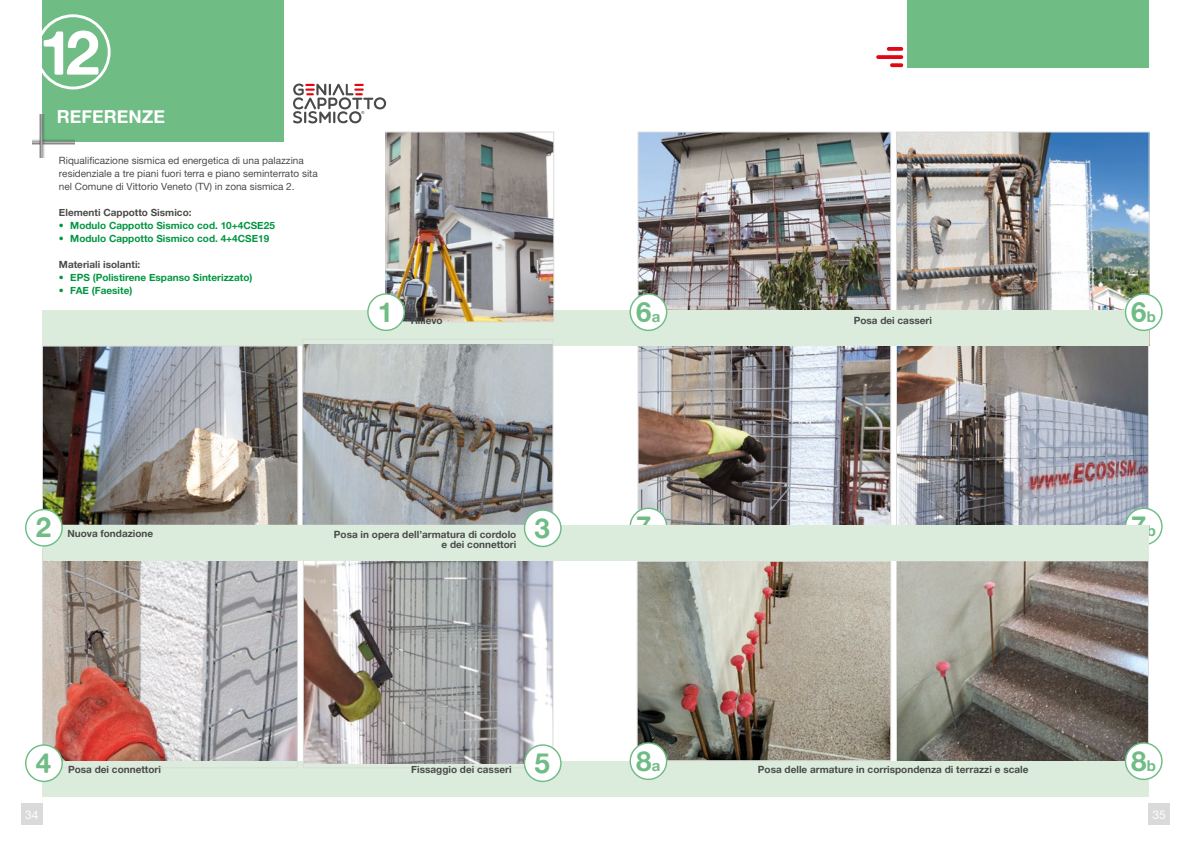
<style>
.page{position:relative;width:1191px;height:842px;background:#fff}
.page>*{position:absolute;margin:0;border:0;box-sizing:border-box;transform-origin:0 0}
.t1{font:61.9px "Alte Haas Grotesk Bold";color:#fff}
.t2{font:27.7px "Alte Haas Grotesk Bold";color:#6fbc85}
.t3{font:18px "Alte Haas Grotesk Bold";color:#fff}
.t4{font:12px "Alte Haas Grotesk";color:#fff}
.t5{font:10px "Alte Haas Grotesk Bold";color:#4a4a49}
.t6{font:10px/13px "Alte Haas Grotesk";color:#4a4a49}
.t7{font:10px "Alte Haas Grotesk Bold";color:#009641}
.t8{font:4.1px "Arial";color:#4a4a49}
.s1{font-size:15px}
</style>
<div class="page">
<div style="left:1148px;top:804px;width:21px;height:21px;background:#dadada"></div>
<div style="left:21px;top:804px;width:22px;height:21px;background:#dadada"></div>
<div style="left:907px;top:0;width:241px;height:67px;background:#6fbc85"></div>
<svg style="left:293px;top:83px;width:93px;height:41px"></svg>
<svg style="left:876px;top:47px;width:28px;height:20px"></svg>
<div style="left:43px;top:0;width:241px;height:141px;background:#6fbc85"></div>
<img style="left:33px;top:115px;width:19px;height:42px">
<img style="left:898px;top:562px;width:249px;height:199px">
<div style="left:43px;top:761px;width:1106px;height:35px;background:#dbecdd"></div>
<img style="left:898px;top:134px;width:249px;height:391px">
<div style="left:896px;top:345px;width:253px;height:183px;border:1px solid #dadada"></div>
<img style="left:639px;top:347px;width:250px;height:178px">
<div style="left:896px;top:132px;width:253px;height:214px;border:1px solid #dadada"></div>
<img style="left:639px;top:134px;width:250px;height:176px">
<div style="left:637px;top:132px;width:254px;height:185px;border:1px solid #dadada"></div>
<div style="left:43px;top:310px;width:1106px;height:36px;background:#dbecdd"></div>
<img style="left:638px;top:563px;width:251px;height:196px">
<div style="left:636px;top:561px;width:255px;height:200px;border:1px solid #dadada"></div>
<div style="left:630px;top:294px;width:36px;height:36px;background:#fff;border-radius:50%"></div>
<div style="left:629px;top:293px;width:38px;height:38px;border:1px solid #6fbc85;border-radius:50%"></div>
<div style="left:630px;top:743px;width:36px;height:36px;background:#fff;border-radius:50%"></div>
<div style="left:629px;top:742px;width:38px;height:38px;border:1px solid #6fbc85;border-radius:50%"></div>
<div style="left:1125px;top:294px;width:36px;height:36px;background:#fff;border-radius:50%"></div>
<div style="left:1124px;top:293px;width:38px;height:38px;border:1px solid #6fbc85;border-radius:50%"></div>
<div style="left:1125px;top:743px;width:36px;height:36px;background:#fff;border-radius:50%"></div>
<div style="left:1124px;top:742px;width:38px;height:38px;border:1px solid #6fbc85;border-radius:50%"></div>
<div style="left:630px;top:508px;width:36px;height:37px;background:#fff;border-radius:50%"></div>
<div style="left:629px;top:507px;width:38px;height:38px;border:1px solid #6fbc85;border-radius:50%"></div>
<div style="left:1125px;top:508px;width:36px;height:37px;background:#fff;border-radius:50%"></div>
<div style="left:1124px;top:507px;width:38px;height:38px;border:1px solid #6fbc85;border-radius:50%"></div>
<img style="left:304px;top:344px;width:247px;height:180px">
<div style="left:302px;top:339px;width:251px;height:187px;border:1px solid #dadada"></div>
<img style="left:305px;top:561px;width:246px;height:202px">
<div style="left:303px;top:540px;width:250px;height:228px;border:1px solid #dadada"></div>
<img style="left:44px;top:561px;width:252px;height:199px">
<div style="left:42px;top:548px;width:256px;height:220px;border:1px solid #dadada"></div>
<img style="left:387px;top:134px;width:165px;height:186px">
<div style="left:385px;top:132px;width:169px;height:190px;border:1px solid #dadada"></div>
<img style="left:44px;top:348px;width:252px;height:175px">
<div style="left:42px;top:346px;width:256px;height:179px;border:1px solid #dadada"></div>
<div style="left:43px;top:525px;width:1105px;height:36px;background:#dbecdd"></div>
<div style="left:368px;top:294px;width:36px;height:36px;background:#fff;border-radius:50%"></div>
<div style="left:367px;top:293px;width:38px;height:38px;border:1px solid #6fbc85;border-radius:50%"></div>
<div style="left:26px;top:510px;width:36px;height:36px;background:#fff;border-radius:50%"></div>
<div style="left:25px;top:509px;width:38px;height:38px;border:1px solid #6fbc85;border-radius:50%"></div>
<div style="left:26px;top:745px;width:36px;height:36px;background:#fff;border-radius:50%"></div>
<div style="left:25px;top:744px;width:38px;height:38px;border:1px solid #6fbc85;border-radius:50%"></div>
<div style="left:524px;top:510px;width:37px;height:36px;background:#fff;border-radius:50%"></div>
<div style="left:524px;top:509px;width:37px;height:38px;border:1px solid #6fbc85;border-radius:50%"></div>
<div style="left:524px;top:745px;width:37px;height:36px;background:#fff;border-radius:50%"></div>
<div style="left:524px;top:744px;width:37px;height:38px;border:1px solid #6fbc85;border-radius:50%"></div>
<div style="left:35px;top:14px;width:76px;height:75px;border:3px solid #fff;border-radius:50%"></div>
<p class="t1" style="left:39px;top:14px;width:62px">12</p>
<p class="t3" style="left:57px;top:106px;width:110px">REFERENZE</p>
<p class="t8" style="left:361px;top:110px;width:5px">®</p>
<p class="t6" style="left:59px;top:154px;width:260px">Riqualificazione sismica ed energetica di una palazzina residenziale a tre piani fuori terra e piano seminterrato sita nel Comune di Vittorio Veneto (TV) in zona sismica 2.</p>
<p class="t5" style="left:59px;top:206px;width:134px">Elementi Cappotto Sismico:</p>
<p class="t7" style="left:59px;top:219px;width:217px">• Modulo Cappotto Sismico cod. 10+4CSE25</p>
<p class="t7" style="left:59px;top:232px;width:212px">• Modulo Cappotto Sismico cod. 4+4CSE19</p>
<p class="t5" style="left:59px;top:258px;width:83px">Materiali isolanti:</p>
<p class="t7" style="left:59px;top:271px;width:195px">• EPS (Polistirene Espanso Sinterizzato)</p>
<p class="t7" style="left:59px;top:284px;width:75px">• FAE (Faesite)</p>
<p class="t2" style="left:378px;top:295px;width:17px">1</p>
<p class="t5" style="left:411px;top:314px;width:34px">Rilievo</p>
<p class="t2" style="left:636px;top:295px;width:26px">6<span class="s1">a</span></p>
<p class="t5" style="left:853px;top:314px;width:80px">Posa dei casseri</p>
<p class="t2" style="left:1131px;top:295px;width:26px">6<span class="s1">b</span></p>
<p class="t2" style="left:36px;top:510px;width:17px">2</p>
<p class="t5" style="left:67px;top:527px;width:87px">Nuova fondazione</p>
<p class="t5" style="left:334px;top:528px;width:184px">Posa in opera dell’armatura di cordolo</p>
<p class="t5" style="left:441px;top:538px;width:76px">e dei connettori</p>
<p class="t2" style="left:534px;top:511px;width:17px">3</p>
<p class="t2" style="left:636px;top:509px;width:26px">7<span class="s1">a</span></p>
<p class="t2" style="left:1131px;top:509px;width:26px">7<span class="s1">b</span></p>
<p class="t2" style="left:36px;top:746px;width:17px">4</p>
<p class="t5" style="left:68px;top:763px;width:94px">Posa dei connettori</p>
<p class="t5" style="left:411px;top:763px;width:102px">Fissaggio dei casseri</p>
<p class="t2" style="left:534px;top:746px;width:17px">5</p>
<p class="t2" style="left:636px;top:744px;width:26px">8<span class="s1">a</span></p>
<p class="t5" style="left:758px;top:763px;width:272px">Posa delle armature in corrispondenza di terrazzi e scale</p>
<p class="t2" style="left:1131px;top:744px;width:26px">8<span class="s1">b</span></p>
<p class="t4" style="left:25px;top:807px;width:15px">34</p>
<p class="t4" style="left:1152px;top:807px;width:15px">35</p>
</div>
